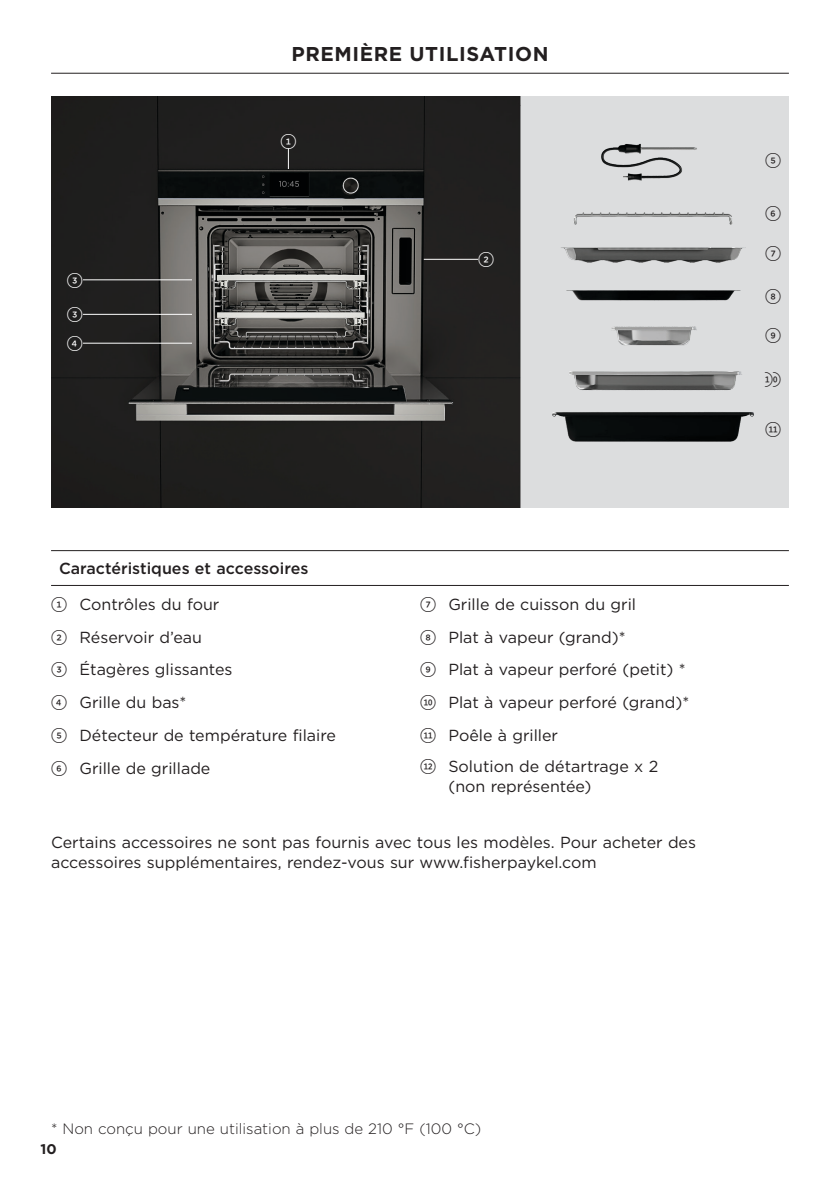
<style>
.page{position:relative;width:840px;height:1191px;background:#fff}
.page>*{position:absolute;margin:0;border:0;box-sizing:border-box;transform-origin:0 0}
.t1{font:700 20px "Gotham";letter-spacing:.03em;color:#231f20}
.t2{font:16px/32.8px "Gotham";color:#231f20}
.t3{font:500 16px "Gotham";color:#231f20}
.t4{font:500 16px "Gotham FP Nos";color:#231f20}
.t5{font:500 16px/34.4px "Gotham FP Nos";color:#fff}
.t6{font:16px "Gotham FP Nos Medium Half";color:#231f20}
.t7{font:300 15px "Gotham";color:#231f20}
.t8{font:700 14px "Gotham";color:#231f20}
.s1{font-family:"Gotham FP Nos";font-weight:500}
.s2{font-family:"Gotham FP Nos Medium Half"}
</style>
<div class="page">
<hr style="left:51px;top:73px;width:737px;height:1px;background:#231f20">
<img style="left:51px;top:96px;width:737px;height:411px">
<hr style="left:83px;top:279px;width:109px;height:1px;background:#fff">
<hr style="left:83px;top:314px;width:109px;height:1px;background:#fff">
<hr style="left:83px;top:343px;width:109px;height:1px;background:#fff">
<hr style="left:423px;top:259px;width:55px;height:1px;background:#fff">
<svg style="left:288px;top:148px;width:1px;height:21px"></svg>
<hr style="left:51px;top:550px;width:737px;height:1px;background:#231f20">
<hr style="left:51px;top:585px;width:737px;height:1px;background:#231f20">
<p class="t1" style="left:291px;top:41px;width:258px">PREMIÈRE UTILISATION</p>
<p class="t5" style="left:67px;top:264px;width:18px">3<br>3</p>
<p class="t5" style="left:67px;top:327px;width:18px">4</p>
<p class="t5" style="left:280px;top:125px;width:18px">1</p>
<p class="t5" style="left:478px;top:243px;width:18px">2</p>
<p class="t3" style="left:59px;top:558px;width:251px">Caractéristiques et accessoires</p>
<p class="t2" style="left:51px;top:587px;width:286px"><span class="s1">1</span> Contrôles du four<br><span class="s1">2</span> Réservoir d’eau<br><span class="s1">3</span> Étagères glissantes<br><span class="s1">4</span> Grille du bas*<br><span class="s1">5</span> Détecteur de température filaire<br><span class="s1">6</span> Grille de grillade</p>
<p class="t2" style="left:420px;top:587px;width:270px"><span class="s1">7</span> Grille de cuisson du gril<br><span class="s1">8</span> Plat à vapeur (grand)*<br><span class="s1">9</span> Plat à vapeur perforé (petit) * <span class="s2">!0</span> Plat à vapeur perforé (grand)* <span class="s2">!1</span> Poêle à griller</p>
<p class="t2" style="left:448px;top:755px;width:211px;line-height:20px;text-indent:-28px"><span class="s2">!2</span> Solution de détartrage x 2 (non représentée)</p>
<p class="t2" style="left:51px;top:832px;width:646px;line-height:20px">Certains accessoires ne sont pas fournis avec tous les modèles. Pour acheter des accessoires supplémentaires, rendez-vous sur www.fisherpaykel.com</p>
<p class="t4" style="left:764px;top:153px;width:18px">5</p>
<p class="t4" style="left:764px;top:206px;width:18px">6</p>
<p class="t4" style="left:764px;top:246px;width:18px">7</p>
<p class="t4" style="left:764px;top:289px;width:18px">8</p>
<p class="t4" style="left:764px;top:328px;width:18px">9</p>
<p class="t6" style="left:764px;top:372px;width:18px">10</p>
<p class="t6" style="left:764px;top:422px;width:18px">!1</p>
<p class="t7" style="left:51px;top:1119px;width:431px">* Non conçu pour une utilisation à plus de 210 °F (100 °C)</p>
<p class="t8" style="left:41px;top:1139px;width:18px">10</p>
</div>
